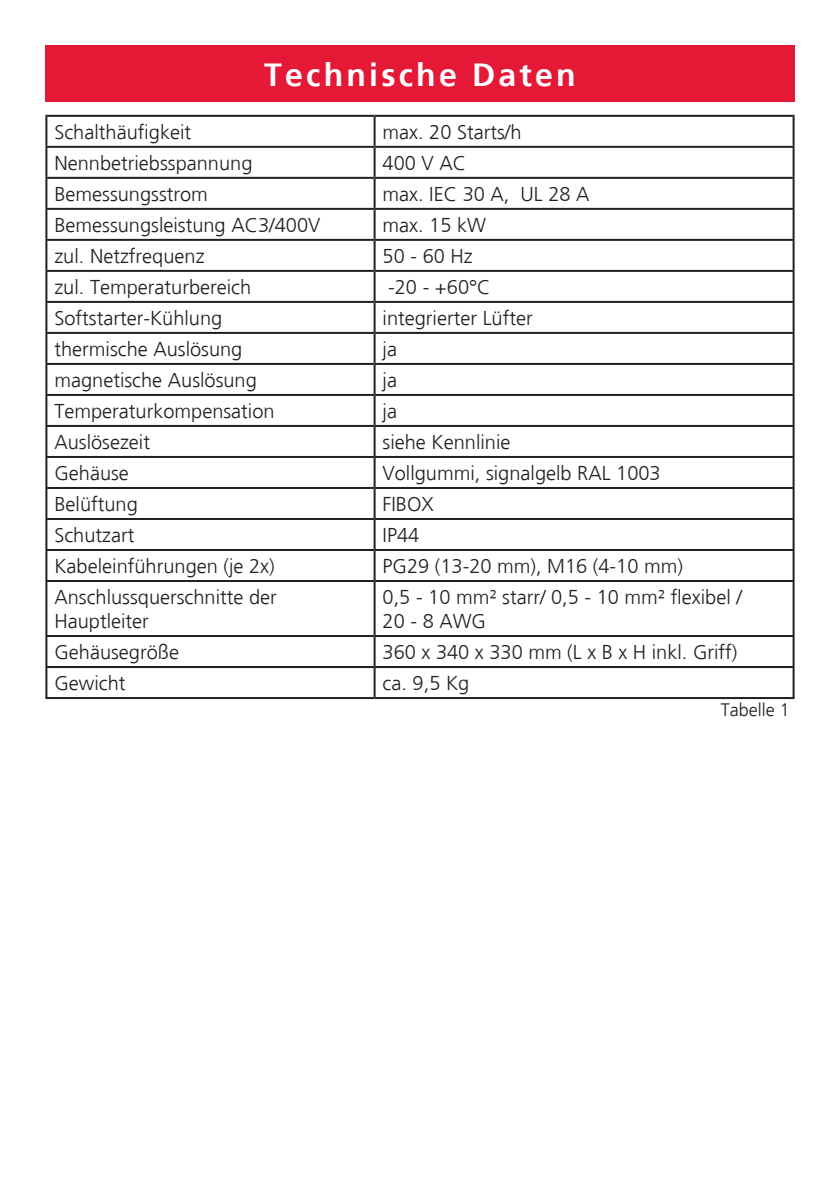
<style>
.page{position:relative;width:840px;height:1191px;background:#fff}
.page>*{position:absolute;margin:0;border:0;box-sizing:border-box;transform-origin:0 0}
.Kapitel{font:700 32px "Frutiger";letter-spacing:.1em;color:#fff}
.Textkörper{font:300 20px/24px "Frutiger";color:#231f20}
.t1{font:300 18px "Frutiger";color:#231f20}
</style>
<div class="page">
<div style="left:45px;top:45px;width:749px;height:57px;background:#e51836"></div>
<hr style="left:45px;top:115px;width:329px;height:2px;background:#231f20">
<hr style="left:45px;top:117px;width:2px;height:29px;background:#231f20">
<hr style="left:374px;top:115px;width:420px;height:2px;background:#231f20">
<hr style="left:373px;top:117px;width:2px;height:29px;background:#231f20">
<hr style="left:792px;top:117px;width:2px;height:29px;background:#231f20">
<hr style="left:45px;top:146px;width:329px;height:2px;background:#231f20">
<hr style="left:45px;top:148px;width:2px;height:29px;background:#231f20">
<hr style="left:374px;top:146px;width:420px;height:2px;background:#231f20">
<hr style="left:373px;top:148px;width:2px;height:29px;background:#231f20">
<hr style="left:792px;top:148px;width:2px;height:29px;background:#231f20">
<hr style="left:45px;top:177px;width:329px;height:2px;background:#231f20">
<hr style="left:45px;top:179px;width:2px;height:29px;background:#231f20">
<hr style="left:374px;top:177px;width:420px;height:2px;background:#231f20">
<hr style="left:373px;top:179px;width:2px;height:29px;background:#231f20">
<hr style="left:792px;top:179px;width:2px;height:29px;background:#231f20">
<hr style="left:45px;top:208px;width:329px;height:2px;background:#231f20">
<hr style="left:45px;top:210px;width:2px;height:29px;background:#231f20">
<hr style="left:374px;top:208px;width:420px;height:2px;background:#231f20">
<hr style="left:373px;top:210px;width:2px;height:29px;background:#231f20">
<hr style="left:792px;top:210px;width:2px;height:29px;background:#231f20">
<hr style="left:45px;top:239px;width:329px;height:2px;background:#231f20">
<hr style="left:45px;top:241px;width:2px;height:29px;background:#231f20">
<hr style="left:374px;top:239px;width:420px;height:2px;background:#231f20">
<hr style="left:373px;top:241px;width:2px;height:29px;background:#231f20">
<hr style="left:792px;top:241px;width:2px;height:29px;background:#231f20">
<hr style="left:45px;top:270px;width:329px;height:2px;background:#231f20">
<hr style="left:45px;top:272px;width:2px;height:29px;background:#231f20">
<hr style="left:374px;top:270px;width:420px;height:2px;background:#231f20">
<hr style="left:373px;top:272px;width:2px;height:29px;background:#231f20">
<hr style="left:792px;top:272px;width:2px;height:29px;background:#231f20">
<hr style="left:45px;top:301px;width:329px;height:2px;background:#231f20">
<hr style="left:45px;top:303px;width:2px;height:29px;background:#231f20">
<hr style="left:374px;top:301px;width:420px;height:2px;background:#231f20">
<hr style="left:373px;top:303px;width:2px;height:29px;background:#231f20">
<hr style="left:792px;top:303px;width:2px;height:29px;background:#231f20">
<hr style="left:45px;top:332px;width:329px;height:2px;background:#231f20">
<hr style="left:45px;top:334px;width:2px;height:29px;background:#231f20">
<hr style="left:374px;top:332px;width:420px;height:2px;background:#231f20">
<hr style="left:373px;top:334px;width:2px;height:29px;background:#231f20">
<hr style="left:792px;top:334px;width:2px;height:29px;background:#231f20">
<hr style="left:45px;top:363px;width:329px;height:2px;background:#231f20">
<hr style="left:45px;top:365px;width:2px;height:29px;background:#231f20">
<hr style="left:374px;top:363px;width:420px;height:2px;background:#231f20">
<hr style="left:373px;top:365px;width:2px;height:29px;background:#231f20">
<hr style="left:792px;top:365px;width:2px;height:29px;background:#231f20">
<hr style="left:45px;top:394px;width:329px;height:2px;background:#231f20">
<hr style="left:45px;top:396px;width:2px;height:29px;background:#231f20">
<hr style="left:374px;top:394px;width:420px;height:2px;background:#231f20">
<hr style="left:373px;top:396px;width:2px;height:29px;background:#231f20">
<hr style="left:792px;top:396px;width:2px;height:29px;background:#231f20">
<hr style="left:45px;top:425px;width:329px;height:2px;background:#231f20">
<hr style="left:45px;top:427px;width:2px;height:29px;background:#231f20">
<hr style="left:374px;top:425px;width:420px;height:2px;background:#231f20">
<hr style="left:373px;top:427px;width:2px;height:29px;background:#231f20">
<hr style="left:792px;top:427px;width:2px;height:29px;background:#231f20">
<hr style="left:45px;top:456px;width:329px;height:2px;background:#231f20">
<hr style="left:45px;top:458px;width:2px;height:29px;background:#231f20">
<hr style="left:374px;top:456px;width:420px;height:2px;background:#231f20">
<hr style="left:373px;top:458px;width:2px;height:29px;background:#231f20">
<hr style="left:792px;top:458px;width:2px;height:29px;background:#231f20">
<hr style="left:45px;top:487px;width:329px;height:2px;background:#231f20">
<hr style="left:45px;top:489px;width:2px;height:29px;background:#231f20">
<hr style="left:374px;top:487px;width:420px;height:2px;background:#231f20">
<hr style="left:373px;top:489px;width:2px;height:29px;background:#231f20">
<hr style="left:792px;top:489px;width:2px;height:29px;background:#231f20">
<hr style="left:45px;top:518px;width:329px;height:2px;background:#231f20">
<hr style="left:45px;top:520px;width:2px;height:29px;background:#231f20">
<hr style="left:374px;top:518px;width:420px;height:2px;background:#231f20">
<hr style="left:373px;top:520px;width:2px;height:29px;background:#231f20">
<hr style="left:792px;top:520px;width:2px;height:29px;background:#231f20">
<hr style="left:45px;top:549px;width:329px;height:2px;background:#231f20">
<hr style="left:45px;top:551px;width:2px;height:29px;background:#231f20">
<hr style="left:374px;top:549px;width:420px;height:2px;background:#231f20">
<hr style="left:373px;top:551px;width:2px;height:29px;background:#231f20">
<hr style="left:792px;top:551px;width:2px;height:29px;background:#231f20">
<hr style="left:45px;top:580px;width:329px;height:2px;background:#231f20">
<hr style="left:45px;top:582px;width:2px;height:53px;background:#231f20">
<hr style="left:374px;top:580px;width:420px;height:2px;background:#231f20">
<hr style="left:373px;top:582px;width:2px;height:53px;background:#231f20">
<hr style="left:792px;top:582px;width:2px;height:53px;background:#231f20">
<hr style="left:45px;top:635px;width:329px;height:2px;background:#231f20">
<hr style="left:45px;top:637px;width:2px;height:29px;background:#231f20">
<hr style="left:374px;top:635px;width:420px;height:2px;background:#231f20">
<hr style="left:373px;top:637px;width:2px;height:29px;background:#231f20">
<hr style="left:792px;top:637px;width:2px;height:29px;background:#231f20">
<hr style="left:45px;top:666px;width:329px;height:2px;background:#231f20">
<hr style="left:45px;top:668px;width:2px;height:29px;background:#231f20">
<hr style="left:374px;top:666px;width:420px;height:2px;background:#231f20">
<hr style="left:373px;top:668px;width:2px;height:29px;background:#231f20">
<hr style="left:792px;top:668px;width:2px;height:29px;background:#231f20">
<hr style="left:45px;top:697px;width:329px;height:2px;background:#231f20">
<hr style="left:374px;top:697px;width:420px;height:2px;background:#231f20">
<p class="Kapitel" style="left:264px;top:56px;width:313px">Technische Daten</p>
<p class="Textkörper" style="left:54px;top:120px;width:138px">Schalthäufigkeit</p>
<p class="Textkörper" style="left:382px;top:120px;width:140px">max. 20 Starts/h</p>
<p class="Textkörper" style="left:54px;top:151px;width:199px">Nennbetriebsspannung</p>
<p class="Textkörper" style="left:382px;top:151px;width:85px">400 V AC</p>
<p class="Textkörper" style="left:54px;top:182px;width:155px">Bemessungsstrom</p>
<p class="Textkörper" style="left:382px;top:182px;width:208px">max. IEC 30 A, UL 28 A</p>
<p class="Textkörper" style="left:54px;top:213px;width:267px">Bemessungsleistung AC3/400V</p>
<p class="Textkörper" style="left:382px;top:213px;width:105px">max. 15 kW</p>
<p class="Textkörper" style="left:54px;top:244px;width:151px">zul. Netzfrequenz</p>
<p class="Textkörper" style="left:382px;top:244px;width:92px">50 - 60 Hz</p>
<p class="Textkörper" style="left:54px;top:275px;width:198px">zul. Temperaturbereich</p>
<p class="Textkörper" style="left:388px;top:275px;width:104px">-20 - +60°C</p>
<p class="Textkörper" style="left:54px;top:306px;width:169px">Softstarter-Kühlung</p>
<p class="Textkörper" style="left:382px;top:306px;width:151px">integrierter Lüfter</p>
<p class="Textkörper" style="left:54px;top:337px;width:189px">thermische Auslösung</p>
<p class="Textkörper" style="left:382px;top:337px;width:16px">ja</p>
<p class="Textkörper" style="left:54px;top:368px;width:204px">magnetische Auslösung</p>
<p class="Textkörper" style="left:382px;top:368px;width:16px">ja</p>
<p class="Textkörper" style="left:54px;top:399px;width:222px">Temperaturkompensation</p>
<p class="Textkörper" style="left:382px;top:399px;width:16px">ja</p>
<p class="Textkörper" style="left:54px;top:430px;width:97px">Auslösezeit</p>
<p class="Textkörper" style="left:382px;top:430px;width:129px">siehe Kennlinie</p>
<p class="Textkörper" style="left:54px;top:461px;width:76px">Gehäuse</p>
<p class="Textkörper" style="left:382px;top:461px;width:279px">Vollgummi, signalgelb RAL 1003</p>
<p class="Textkörper" style="left:54px;top:492px;width:85px">Belüftung</p>
<p class="Textkörper" style="left:382px;top:492px;width:53px">FIBOX</p>
<p class="Textkörper" style="left:54px;top:523px;width:81px">Schutzart</p>
<p class="Textkörper" style="left:382px;top:523px;width:38px">IP44</p>
<p class="Textkörper" style="left:54px;top:554px;width:222px">Kabeleinführungen (je 2x)</p>
<p class="Textkörper" style="left:382px;top:554px;width:302px">PG29 (13-20 mm), M16 (4-10 mm)</p>
<p class="Textkörper" style="left:54px;top:585px;width:224px">Anschlussquerschnitte der<br>Hauptleiter</p>
<p class="Textkörper" style="left:382px;top:585px;width:360px">0,5 - 10 mm² starr/ 0,5 - 10 mm² flexibel /<br>20 - 8 AWG</p>
<p class="Textkörper" style="left:54px;top:640px;width:126px">Gehäusegröße</p>
<p class="Textkörper" style="left:382px;top:640px;width:356px">360 x 340 x 330 mm (L x B x H inkl. Griff)</p>
<p class="Textkörper" style="left:54px;top:671px;width:73px">Gewicht</p>
<p class="Textkörper" style="left:382px;top:671px;width:88px">ca. 9,5 Kg</p>
<p class="t1" style="left:720px;top:700px;width:71px">Tabelle 1</p>
</div>
